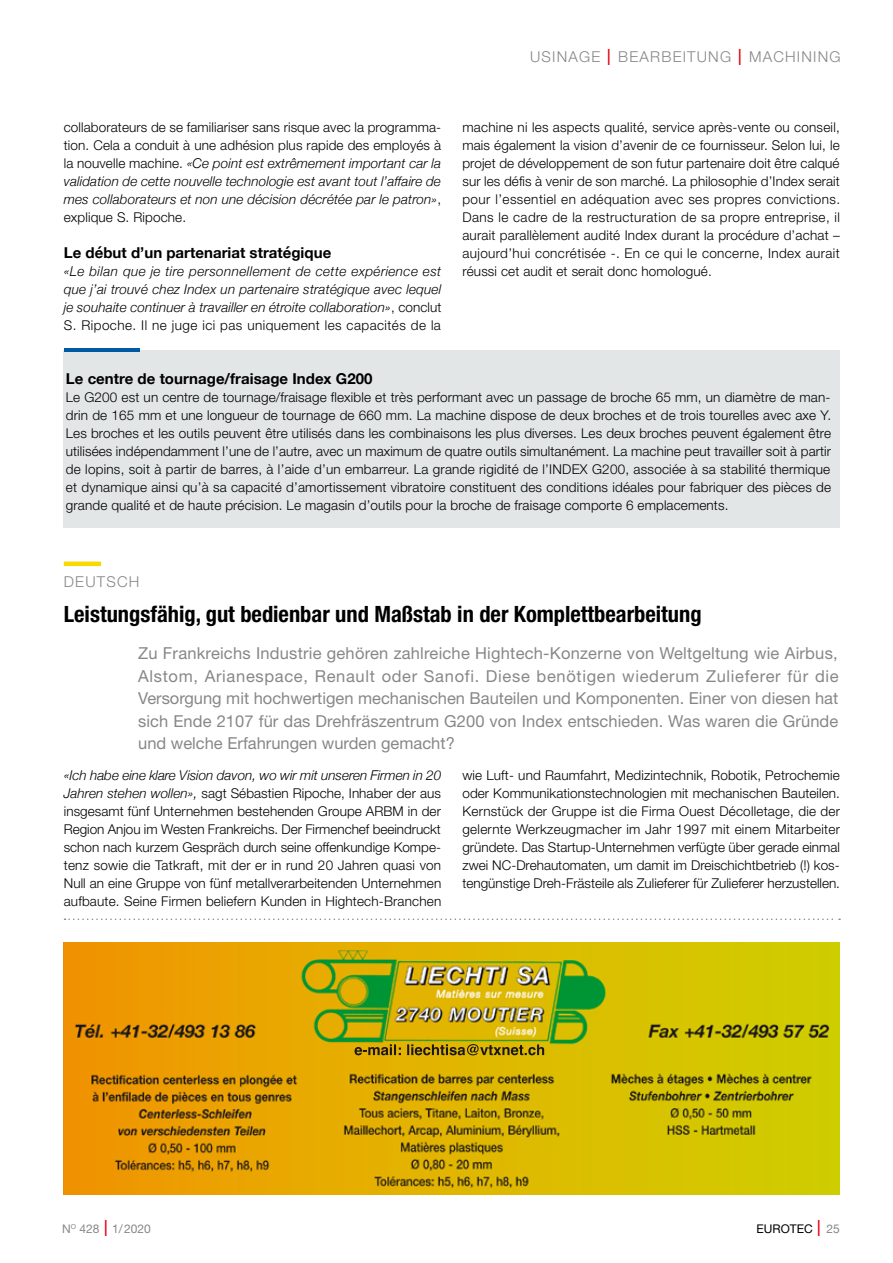
<style>
.page{position:relative;width:893px;height:1263px;background:#fff}
.page>*{position:absolute;margin:0;border:0;box-sizing:border-box;transform-origin:0 0}
.t1{font:700 condensed 22.5px "Helvetica Neue";color:#000}
.t2{font:16.5px/22.5px "Helvetica Neue";color:#878787;text-align:justify}
.t3{font:700 15px "Helvetica Neue";color:#000}
.t4{font:300 15px "Helvetica Neue";letter-spacing:.08em;color:#878787}
.t5{font:300 13.5px/18px "Helvetica Neue";letter-spacing:.01em;color:#000;text-align:justify}
.t6{font:italic 300 13.5px/18px "Helvetica Neue";letter-spacing:.01em;color:#000;text-align:justify}
.t7{font:12px "Helvetica Neue";color:#878787}
.t8{font:12px "Helvetica Neue";color:#000}
.s1{font-stretch:condensed;font-size:22.5px;color:#e30613}
.s2{font-style:normal}
.s3{font-style:italic}
.s4{font-weight:300;font-stretch:condensed;font-size:22.5px;color:#e30613}
.s5{color:#878787}
</style>
<div class="page">
<img style="left:64px;top:942px;width:776px;height:252px">
<svg style="left:65px;top:918px;width:775px;height:2px"></svg>
<div style="left:64px;top:561px;width:37px;height:5px;background:#f5db00"></div>
<div style="left:64px;top:351px;width:776px;height:177px;background:#e2e6e7"></div>
<hr style="left:64px;top:348px;width:76px;height:3px;background:#0059a3">
<p class="t4" style="left:530px;top:47px;width:312px">USINAGE <span class="s1">I</span> BEARBEITUNG <span class="s1">I</span> MACHINING</p>
<p class="t6" style="left:64px;top:117px;width:379px"><span class="s2">collaborateurs de se familiariser sans risque avec la programma&shy;tion. Cela a conduit à une adhésion plus rapide des employés à la nouvelle machine.</span> «Ce point est extrêmement important car la validation de cette nouvelle technologie est avant tout l’affaire de mes collaborateurs et non une décision décrétée par le patron»<span class="s2">, explique S. Ripoche.</span></p>
<p class="t3" style="left:64px;top:241px;width:269px">Le début d’un partenariat stratégique</p>
<p class="t6" style="left:64px;top:261px;width:379px">«Le bilan que je tire personnellement de cette expérience est que j’ai trouvé chez Index un partenaire stratégique avec lequel je souhaite continuer à travailler en étroite collaboration»<span class="s2">, conclut S. Ripoche. Il ne juge ici pas uniquement les capacités de la</span></p>
<p class="t5" style="left:462px;top:118px;width:379px">machine ni les aspects qualité, service après-vente ou conseil, mais également la vision d’avenir de ce fournisseur. Selon lui, le projet de développement de son futur partenaire doit être calqué sur les défis à venir de son marché. La philosophie d’Index serait pour l’essentiel en adéquation avec ses propres convictions.<br>Dans le cadre de la restructuration de sa propre entreprise, il aurait parallèlement audité Index durant la procédure d’achat – aujourd’hui concrétisée -. En ce qui le concerne, Index aurait réussi cet audit et serait donc homologué.</p>
<p class="t3" style="left:66px;top:367px;width:308px">Le centre de tournage/fraisage Index G200</p>
<p class="t5" style="left:66px;top:388px;width:767px">Le G200 est un centre de tournage/fraisage flexible et très performant avec un passage de broche 65 mm, un diamètre de man&shy;drin de 165 mm et une longueur de tournage de 660 mm. La machine dispose de deux broches et de trois tourelles avec axe Y.<br>Les broches et les outils peuvent être utilisés dans les combinaisons les plus diverses. Les deux broches peuvent également être utilisées indépendamment l’une de l’autre, avec un maximum de quatre outils simultanément. La machine peut travailler soit à partir de lopins, soit à partir de barres, à l’aide d’un embarreur. La grande rigidité de l’INDEX G200, associée à sa stabilité thermique et dynamique ainsi qu’à sa capacité d’amortissement vibratoire constituent des conditions idéales pour fabriquer des pièces de grande qualité et de haute précision. Le magasin d’outils pour la broche de fraisage comporte 6 emplacements.</p>
<p class="t4" style="left:64px;top:573px;width:77px">DEUTSCH</p>
<h1 class="t1" style="left:64px;top:600px;width:639px">Leistungsfähig, gut bedienbar und Maßstab in der Komplettbearbeitung</h1>
<p class="t2" style="left:138px;top:642px;width:702px">Zu Frankreichs Industrie gehören zahlreiche Hightech-Konzerne von Weltgeltung wie Airbus, Alstom, Arianespace, Renault oder Sanofi. Diese benötigen wiederum Zulieferer für die Versorgung mit hochwertigen mechanischen Bauteilen und Komponenten. Einer von diesen hat sich Ende 2107 für das Drehfräszentrum G200 von Index entschieden. Was waren die Gründe und welche Erfahrungen wurden gemacht?</p>
<p class="t5" style="left:64px;top:766px;width:379px"><span class="s3">«Ich habe eine klare Vision davon, wo wir mit unseren Firmen in 20<br>Jahren stehen wollen»,</span> sagt Sébastien Ripoche, Inhaber der aus insgesamt fünf Unternehmen bestehenden Groupe ARBM in der Region Anjou im Westen Frankreichs. Der Firmenchef beeindruckt schon nach kurzem Gespräch durch seine offenkundige Kompe&shy;tenz sowie die Tatkraft, mit der er in rund 20 Jahren quasi von Null an eine Gruppe von fünf metallverarbeitenden Unternehmen aufbaute. Seine Firmen beliefern Kunden in Hightech-Branchen</p>
<p class="t5" style="left:462px;top:766px;width:379px">wie Luft- und Raumfahrt, Medizintechnik, Robotik, Petrochemie oder Kommunikationstechnologien mit mechanischen Bauteilen.<br>Kernstück der Gruppe ist die Firma Ouest Décolletage, die der gelernte Werkzeugmacher im Jahr 1997 mit einem Mitarbeiter gründete. Das Startup-Unternehmen verfügte über gerade einmal zwei NC-Drehautomaten, um damit im Dreischichtbetrieb (!) kos&shy;tengünstige Dreh-Frästeile als Zulieferer für Zulieferer herzustellen.</p>
<p class="t7" style="left:62px;top:1221px;width:90px">N<sup>O</sup> 428 <span class="s4">I</span> 1/2020</p>
<p class="t8" style="left:756px;top:1221px;width:85px">EUROTEC <span class="s4">I</span> <span class="s5">25</span></p>
</div>
